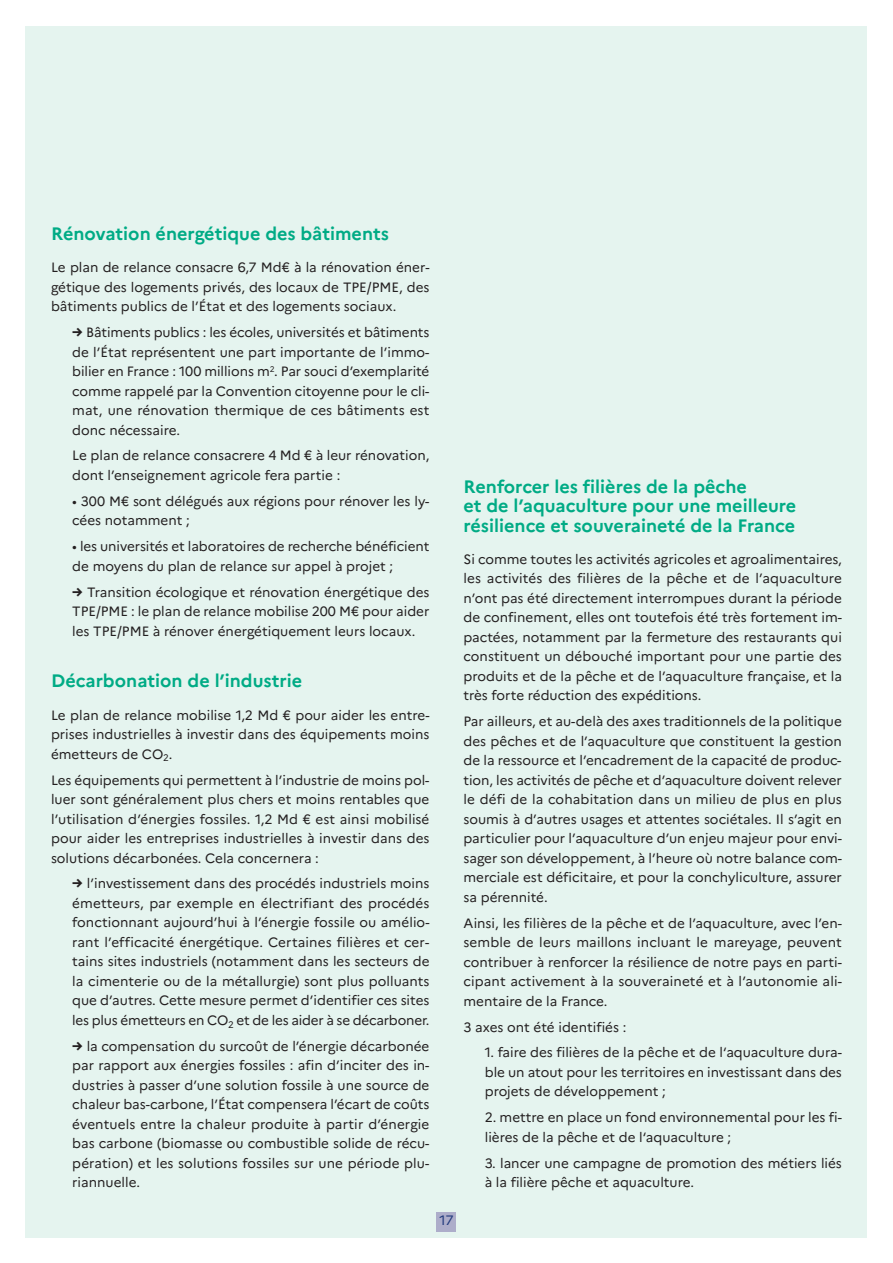
<style>
.page{position:relative;width:893px;height:1263px;background:#fff}
.page>*{position:absolute;margin:0;border:0;box-sizing:border-box;transform-origin:0 0}
.t1{font:700 18px/19.5px "Marianne";color:#00ab85}
.t2{font:13.65px "Marianne";color:#233b7d}
.t3{font:13.5px/19.5px "Marianne";color:#231f20;text-align:justify}
.s1{font-weight:800}
</style>
<div class="page">
<div style="left:26px;top:26px;width:841px;height:1211px;background:#e5f4ef"></div>
<div style="left:437px;top:1212px;width:19px;height:19px;background:#adadca"></div>
<h1 class="t1" style="left:51px;top:226px;width:340px">Rénovation énergétique des bâtiments</h1>
<p class="t3" style="left:51px;top:259px;width:380px">Le plan de relance consacre 6,7 Md€ à la rénovation éner&shy;gétique des logements privés, des locaux de TPE/PME, des bâtiments publics de l’État et des logements sociaux.</p>
<p class="t3" style="left:72px;top:324px;width:359px"><span class="s1">→</span> Bâtiments publics : les écoles, universités et bâtiments de l’État représentent une part importante de l’immo&shy;bilier en France : 100 millions m<sup>2</sup>. Par souci d’exemplarité comme rappelé par la Convention citoyenne pour le cli&shy;mat, une rénovation thermique de ces bâtiments est donc nécessaire.</p>
<p class="t3" style="left:72px;top:447px;width:359px">Le plan de relance consacrere 4 Md € à leur rénovation, dont l’enseignement agricole fera partie :</p>
<p class="t3" style="left:72px;top:493px;width:359px">• 300 M€ sont délégués aux régions pour rénover les ly&shy;cées notamment ;</p>
<p class="t3" style="left:72px;top:538px;width:359px">• les universités et laboratoires de recherche bénéficient de moyens du plan de relance sur appel à projet ;</p>
<p class="t3" style="left:72px;top:583px;width:359px"><span class="s1">→</span> Transition écologique et rénovation énergétique des TPE/PME : le plan de relance mobilise 200 M€ pour aider les TPE/PME à rénover énergétiquement leurs locaux.</p>
<h1 class="t1" style="left:51px;top:673px;width:253px">Décarbonation de l’industrie</h1>
<p class="t3" style="left:51px;top:706px;width:380px">Le plan de relance mobilise 1,2 Md € pour aider les entre&shy;prises industrielles à investir dans des équipements moins émetteurs de CO<sub>2</sub>.</p>
<p class="t3" style="left:51px;top:771px;width:380px">Les équipements qui permettent à l’industrie de moins pol&shy;luer sont généralement plus chers et moins rentables que l’utilisation d’énergies fossiles. 1,2 Md € est ainsi mobilisé pour aider les entreprises industrielles à investir dans des solutions décarbonées. Cela concernera :</p>
<p class="t3" style="left:72px;top:875px;width:359px"><span class="s1">→</span> l’investissement dans des procédés industriels moins émetteurs, par exemple en électrifiant des procédés fonctionnant aujourd’hui à l’énergie fossile ou amélio&shy;rant l’efficacité énergétique. Certaines filières et cer&shy;tains sites industriels (notamment dans les secteurs de la cimenterie ou de la métallurgie) sont plus polluants que d’autres. Cette mesure permet d’identifier ces sites les plus émetteurs en CO<sub>2</sub> et de les aider à se décarboner.</p>
<p class="t3" style="left:72px;top:1038px;width:359px"><span class="s1">→</span> la compensation du surcoût de l’énergie décarbonée par rapport aux énergies fossiles : afin d’inciter des in&shy;dustries à passer d’une solution fossile à une source de chaleur bas-carbone, l’État compensera l’écart de coûts éventuels entre la chaleur produite à partir d’énergie bas carbone (biomasse ou combustible solide de récu&shy;pération) et les solutions fossiles sur une période plu&shy;riannuelle.</p>
<p class="t2" style="left:439px;top:1215px;width:16px">17</p>
<h1 class="t1" style="left:463px;top:478px;width:334px">Renforcer les filières de la pêche<br>et de l’aquaculture pour une meilleure résilience et souveraineté de la France</h1>
<p class="t3" style="left:463px;top:551px;width:380px">Si comme toutes les activités agricoles et agroalimentaires, les activités des filières de la pêche et de l’aquaculture n’ont pas été directement interrompues durant la période de confinement, elles ont toutefois été très fortement im&shy;pactées, notamment par la fermeture des restaurants qui constituent un débouché important pour une partie des produits et de la pêche et de l’aquaculture française, et la très forte réduction des expéditions.</p>
<p class="t3" style="left:463px;top:713px;width:380px">Par ailleurs, et au-delà des axes traditionnels de la politique des pêches et de l’aquaculture que constituent la gestion de la ressource et l’encadrement de la capacité de produc&shy;tion, les activités de pêche et d’aquaculture doivent relever le défi de la cohabitation dans un milieu de plus en plus soumis à d’autres usages et attentes sociétales. Il s’agit en particulier pour l’aquaculture d’un enjeu majeur pour envi&shy;sager son développement, à l’heure où notre balance com&shy;merciale est déficitaire, et pour la conchyliculture, assurer sa pérennité.</p>
<p class="t3" style="left:463px;top:914px;width:380px">Ainsi, les filières de la pêche et de l’aquaculture, avec l’en&shy;semble de leurs maillons incluant le mareyage, peuvent contribuer à renforcer la résilience de notre pays en parti&shy;cipant activement à la souveraineté et à l’autonomie ali&shy;mentaire de la France.</p>
<p class="t3" style="left:463px;top:1018px;width:164px">3 axes ont été identifiés :</p>
<p class="t3" style="left:485px;top:1044px;width:359px">1. faire des filières de la pêche et de l‘aquaculture dura&shy;ble un atout pour les territoires en investissant dans des projets de développement ;</p>
<p class="t3" style="left:485px;top:1109px;width:359px">2. mettre en place un fond environnemental pour les fi&shy;lières de la pêche et de l‘aquaculture ;</p>
<p class="t3" style="left:485px;top:1154px;width:359px">3. lancer une campagne de promotion des métiers liés à la filière pêche et aquaculture.</p>
</div>
